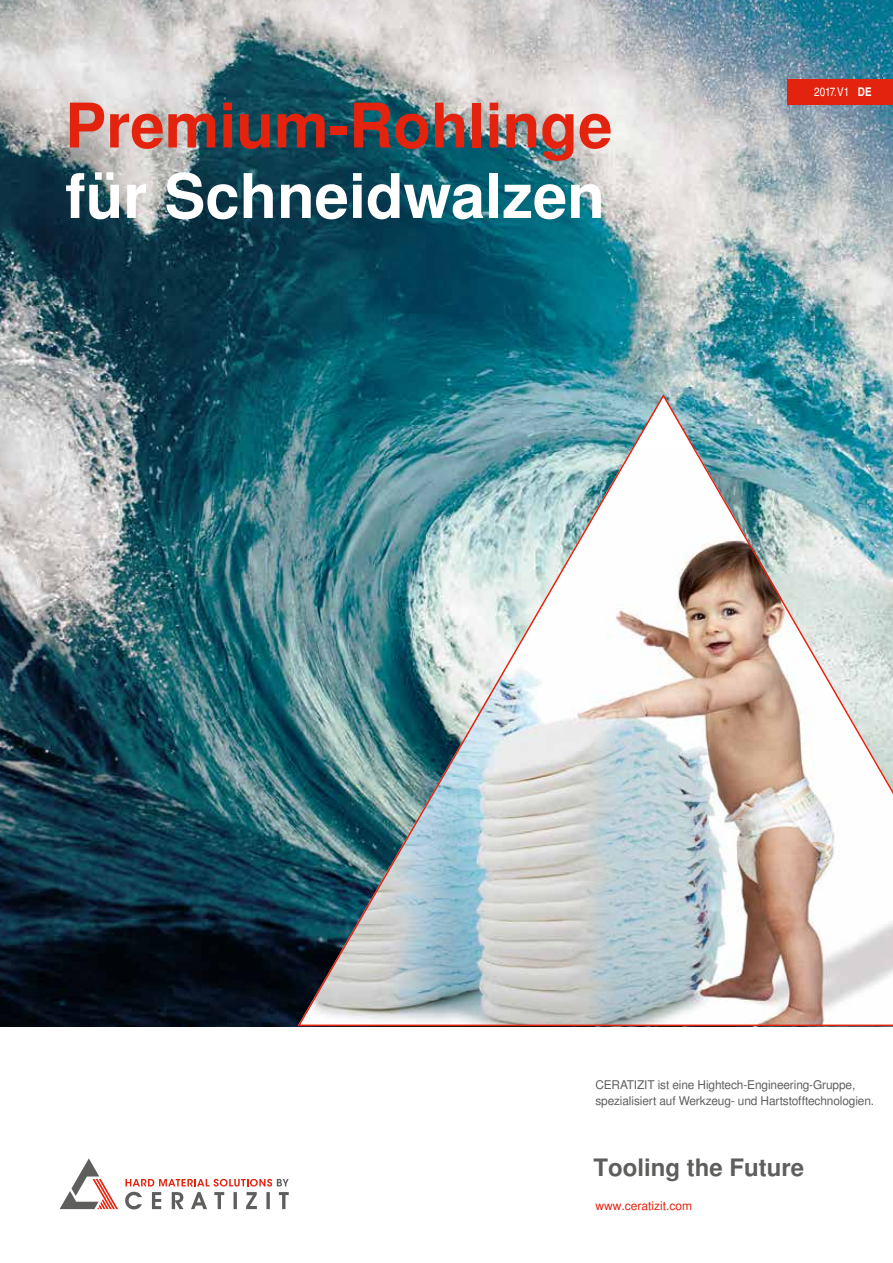
<style>
.page{position:relative;width:893px;height:1263px;background:#fff}
.page>*{position:absolute;margin:0;border:0;box-sizing:border-box;transform-origin:0 0}
.t1{font:700 61.5px "Nimbus San L";color:#e4230e}
.t2{font:700 61.5px "Nimbus San L";color:#fff}
.t3{font:700 24px "Nimbus San L";color:#5e5e5d}
.t4{font:12px/16.5px "Nimbus San L";letter-spacing:-.01em;color:#5e5e5d}
.t5{font:12px "Nimbus San L";color:#e4230e}
.t6{font:condensed 12px "Nimbus San L";letter-spacing:-.005em;color:#fff}
.s1{font-weight:700}
</style>
<div class="page">
<img style="left:0;top:0;width:893px;height:1026px">
<img style="left:296px;top:394px;width:597px;height:633px">
<svg style="left:60px;top:1158px;width:58px;height:51px"></svg>
<svg style="left:125px;top:1192px;width:164px;height:17px"></svg>
<svg style="left:125px;top:1179px;width:164px;height:7px"></svg>
<div style="left:788px;top:79px;width:105px;height:25px;background:#e4230e"></div>
<h1 class="t1" style="left:65px;top:87px;width:549px">Premium-Rohlinge</h1>
<h1 class="t2" style="left:65px;top:158px;width:541px">für Schneidwalzen</h1>
<p class="t6" style="left:814px;top:85px;width:59px">2017.V1 <span class="s1">DE</span></p>
<p class="t4" style="left:595px;top:1076px;width:280px">CERATIZIT ist eine Hightech-Engineering-Gruppe, spezialisiert auf Werkzeug- und Hartstofftechnologien.</p>
<h2 class="t3" style="left:594px;top:1153px;width:212px">Tooling the Future</h2>
<p class="t5" style="left:595px;top:1198px;width:98px">www.ceratizit.com</p>
</div>
